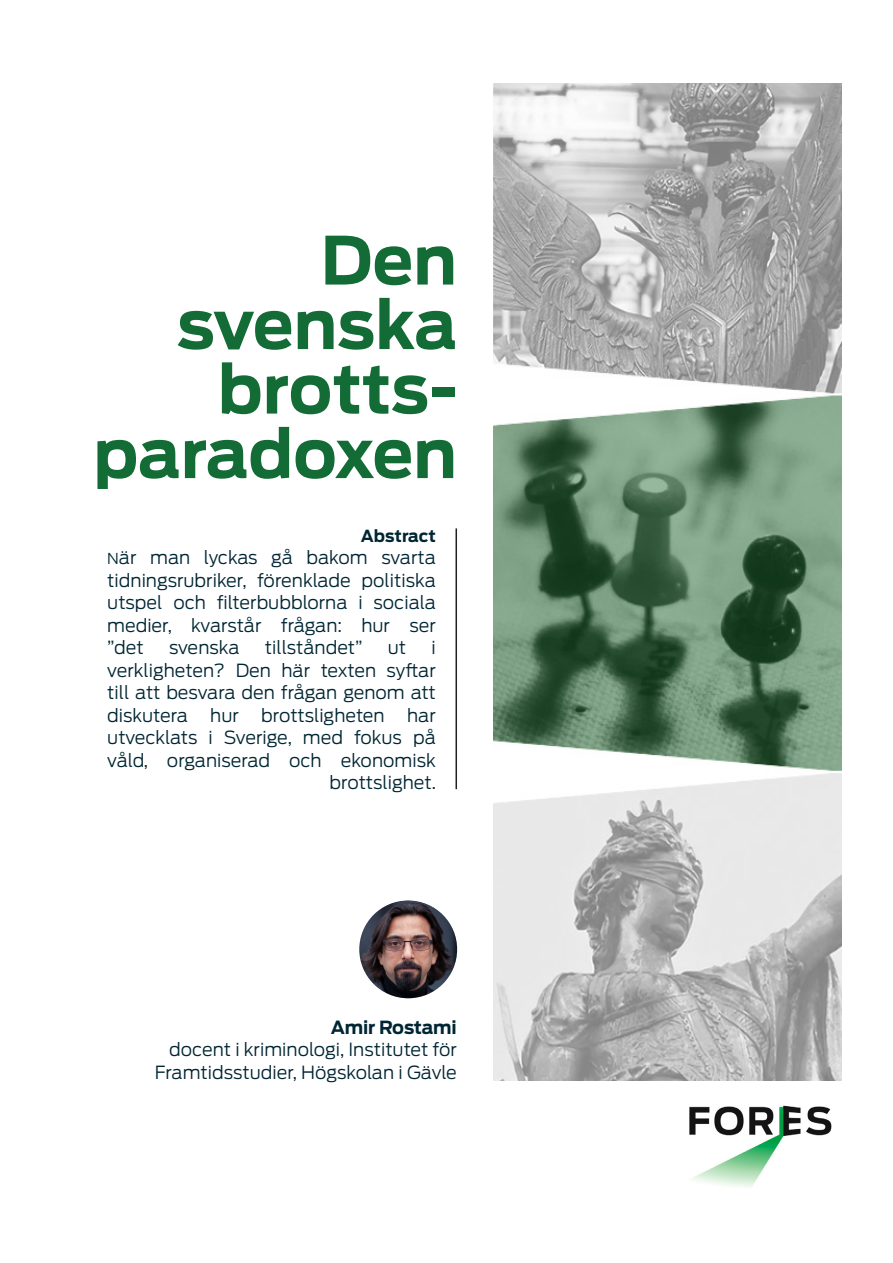
<style>
.page{position:relative;width:893px;height:1263px;background:#fff}
.page>*{position:absolute;margin:0;border:0;box-sizing:border-box;transform-origin:0 0}
.Fores-Policypapper-t{font:700 66px/64.5px "Antenna";color:#136c35;text-align:right}
.Fores-abstract{font:300 18px/22.5px "Antenna";color:#002633;text-align:justify}
.Front_cover__name{font:300 18px/22.5px "Antenna";color:#002633;text-align:right}
.Front_cover__name-2{font:700 18px "Antenna";letter-spacing:-.01em;color:#002633}
.Fores-abstract-2{font:700 16.5px "Antenna";letter-spacing:-.005em;color:#002633}
.s1{font-size:15px}
</style>
<div class="page">
<img style="left:359px;top:900px;width:98px;height:98px;border-radius:49px">
<img style="left:493px;top:83px;width:349px;height:997px">
<img style="left:689px;top:1106px;width:142px;height:81px">
<hr style="left:455px;top:528px;width:2px;height:261px;background:#231f20">
<p class="Fores-Policypapper-t" style="left:93px;top:228px;width:365px">Den svenska brotts&shy;paradoxen</p>
<p class="Fores-abstract-2" style="left:361px;top:524px;width:76px">Abstract</p>
<p class="Fores-abstract" style="left:107px;top:546px;width:330px"><span class="s1">N</span>är man lyckas gå bakom svarta tidningsrubriker, förenklade politiska utspel och filterbubblorna i sociala medier, kvarstår frågan: hur ser ”det</p>
<p class="Fores-abstract" style="left:169px;top:636px;width:72px">svenska</p>
<p class="Fores-abstract" style="left:265px;top:636px;width:99px">tillståndet”</p>
<p class="Fores-abstract" style="left:388px;top:636px;width:20px">ut</p>
<p class="Fores-abstract" style="left:107px;top:636px;width:330px;text-align:right">i<br>verkligheten? Den här texten syftar till att besvara den frågan genom att diskutera hur brottsligheten har utvecklats i Sverige, med fokus på våld, organiserad och ekonomisk brottslighet.</p>
<p class="Front_cover__name-2" style="left:331px;top:1015px;width:127px">Amir Rostami</p>
<p class="Front_cover__name" style="left:155px;top:1038px;width:304px">docent i kriminologi, Institutet för<br>Framtidsstudier, Högskolan i Gävle</p>
</div>
